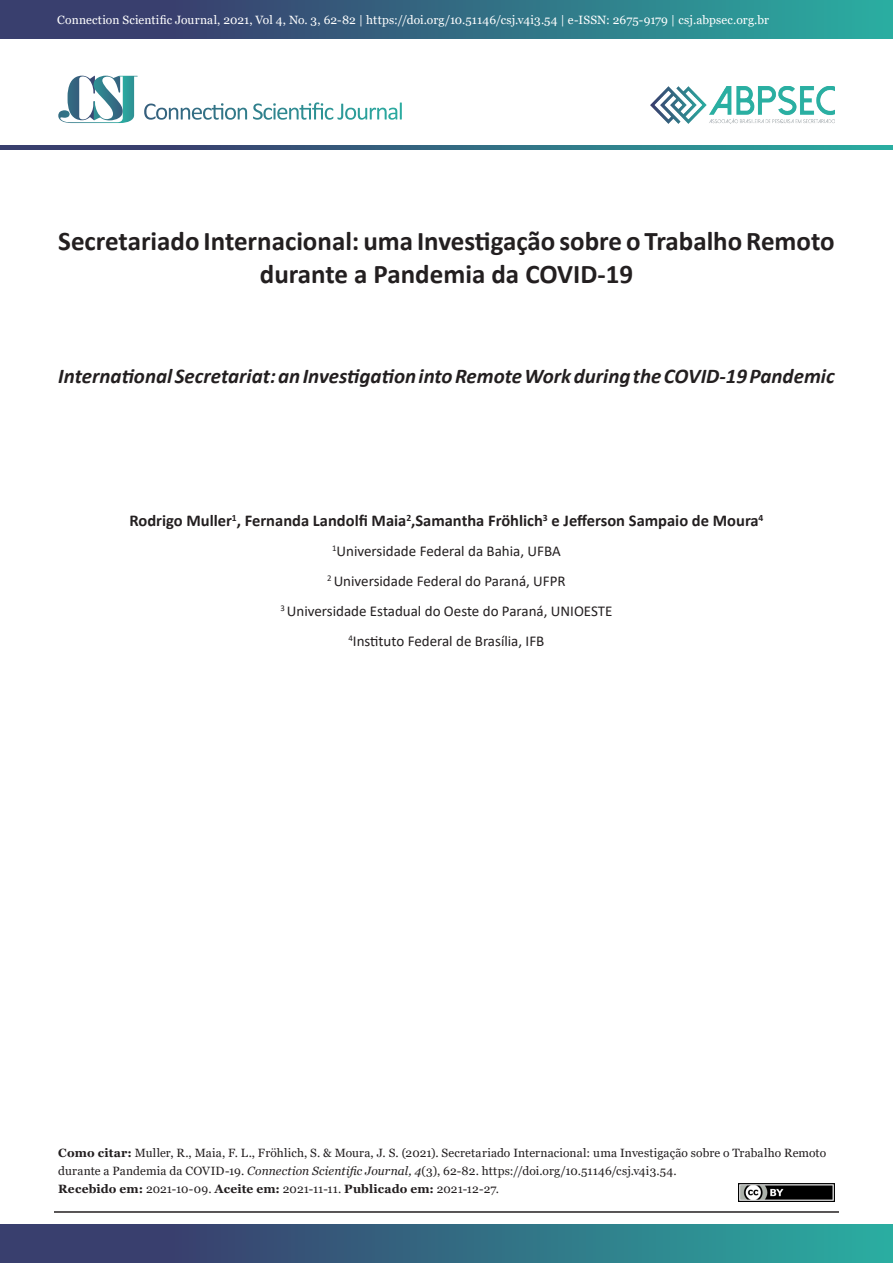
<style>
.page{position:relative;width:893px;height:1263px;background:#fff}
.page>*{position:absolute;margin:0;border:0;box-sizing:border-box;transform-origin:0 0}
.Titulo_Artigo_PT{font:700 27px/32.4px "Calibri";color:#231f20;text-align:center}
.Titulo_Artigo_EN{font:italic 700 21px "Calibri";color:#231f20}
.Autor{font:700 16.5px "Calibri";color:#231f20}
.Afiliação{font:15px "Calibri";color:#231f20}
.Como_Citar{font:12px/18px "Georgia";letter-spacing:.005em;color:#231f20}
.Rodape_Inferior_Esqu{font:12px "Georgia";letter-spacing:.005em;color:#fff}
.s1{font-weight:700}
.s2{font-style:italic}
</style>
<div class="page">
<div style="left:0;top:1225px;width:893px;height:38px;background:linear-gradient(to right,#3b2e66,#2baaa0)"></div>
<img style="left:651px;top:86px;width:184px;height:37px">
<hr style="left:54px;top:1211px;width:785px;height:2px;background:#231f20">
<svg style="left:0;top:145px;width:893px;height:5px;background:#336b82"></svg>
<svg style="left:144px;top:103px;width:103px;height:17px"></svg>
<svg style="left:253px;top:102px;width:149px;height:18px"></svg>
<svg style="left:58px;top:75px;width:80px;height:48px"></svg>
<div style="left:0;top:0;width:893px;height:38px;background:linear-gradient(to right,#3b2e66,#2baaa0)"></div>
<img style="left:739px;top:1184px;width:96px;height:18px">
<p class="Rodape_Inferior_Esqu" style="left:57px;top:12px;width:713px">Connection Scientific Journal, 2021, Vol 4, No. 3, 62-82 | https://doi.org/10.51146/csj.v4i3.54 | e-ISSN: 2675-9179 | csj.abpsec.org.br</p>
<p class="Titulo_Artigo_PT" style="left:58px;top:225px;width:778px">Secretariado Internacional: uma Investigação sobre o Trabalho Remoto durante a Pandemia da COVID-19</p>
<p class="Titulo_Artigo_EN" style="left:58px;top:361px;width:778px">International Secretariat: an Investigation into Remote Work during the COVID-19 Pandemic</p>
<p class="Autor" style="left:130px;top:509px;width:635px">Rodrigo Muller<sup>1</sup>, Fernanda Landolfi Maia<sup>2</sup>,Samantha Fröhlich<sup>3</sup> e Jefferson Sampaio de Moura<sup>4</sup></p>
<p class="Afiliação" style="left:332px;top:541px;width:230px"><sup>1</sup>Universidade Federal da Bahia, UFBA</p>
<p class="Afiliação" style="left:327px;top:571px;width:240px"><sup>2</sup> Universidade Federal do Paraná, UFPR</p>
<p class="Afiliação" style="left:280px;top:601px;width:334px"><sup>3</sup> Universidade Estadual do Oeste do Paraná, UNIOESTE</p>
<p class="Afiliação" style="left:348px;top:631px;width:197px"><sup>4</sup>Instituto Federal de Brasília, IFB</p>
<p class="Como_Citar" style="left:58px;top:1144px;width:769px"><span class="s1">Como citar:</span> Muller, R., Maia, F. L., Fröhlich, S. &amp; Moura, J. S. (2021). Secretariado Internacional: uma Investigação sobre o Trabalho Remoto durante a Pandemia da COVID-19. <span class="s2">Connection Scientific Journal, 4</span>(3), 62-82. https://doi.org/10.51146/csj.v4i3.54.</p>
<p class="Como_Citar" style="left:58px;top:1180px;width:442px"><span class="s1">Recebido em:</span> 2021-10-09. <span class="s1">Aceite em:</span> 2021-11-11. <span class="s1">Publicado em:</span> 2021-12-27.</p>
</div>
